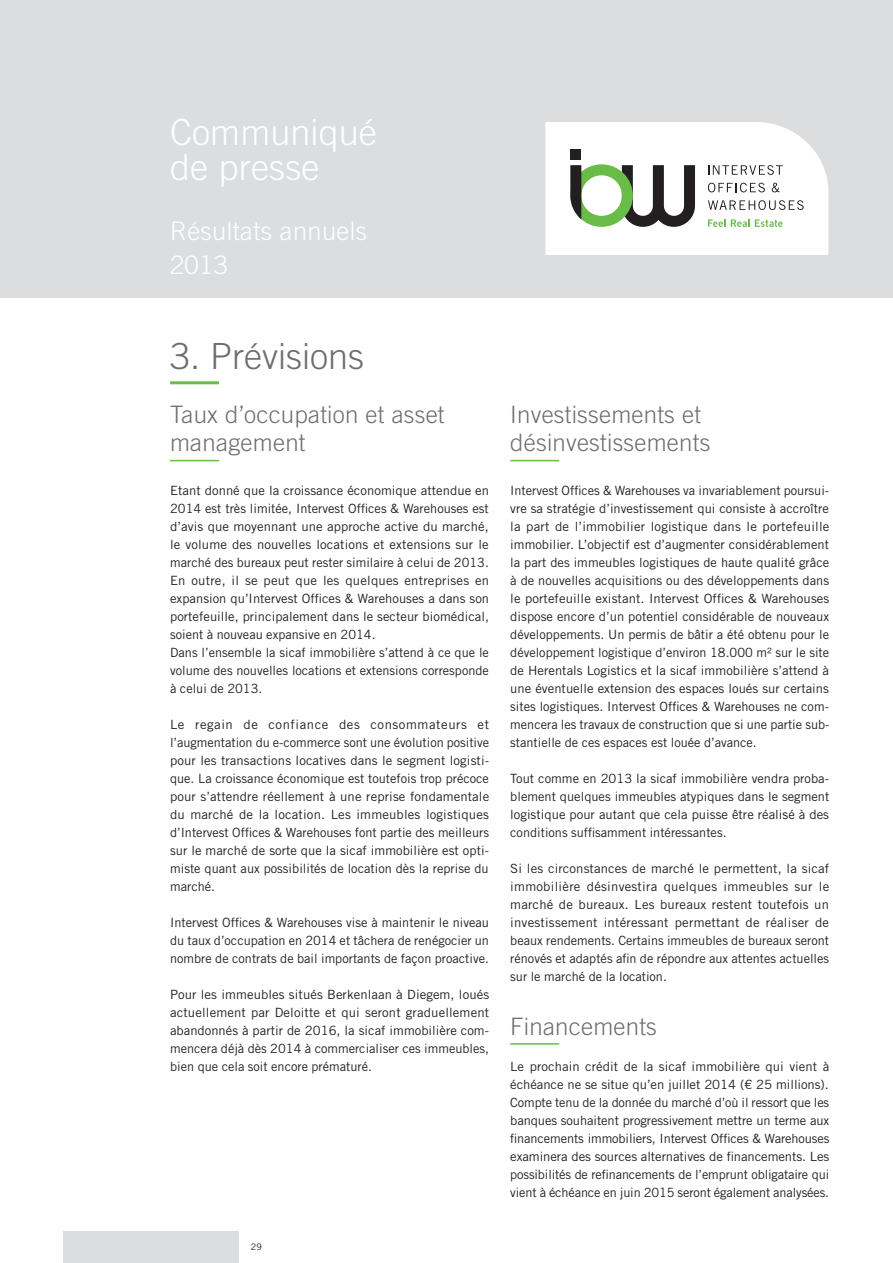
<style>
.page{position:relative;width:893px;height:1263px;background:#fff}
.page>*{position:absolute;margin:0;border:0;box-sizing:border-box;transform-origin:0 0}
.t1{font:300 36px/34.5px "Trade Gothic LT Std";letter-spacing:.005em;color:#fff}
.t2{font:300 36px "Trade Gothic LT Std";color:#6c6d70}
.t3{font:300 25.5px/34.5px "Trade Gothic LT Std";letter-spacing:.015em;color:#fff}
.t4{font:300 24px/28.8px "Trade Gothic LT Std";letter-spacing:.01em;color:#6c6d70}
.t5{font:12.75px/18px "Trade Gothic LT Std";color:#231f20;text-align:justify}
.t6{font:9px "Trade Gothic LT Std";color:#231f20}
</style>
<div class="page">
<hr style="left:170px;top:381px;width:49px;height:3px;background:#68bc47">
<hr style="left:170px;top:460px;width:49px;height:1px;background:#68bc47">
<hr style="left:510px;top:460px;width:49px;height:1px;background:#68bc47">
<hr style="left:510px;top:1043px;width:49px;height:2px;background:#68bc47">
<div style="left:64px;top:1231px;width:175px;height:32px;background:#dcdddf"></div>
<div style="left:0;top:0;width:893px;height:298px;background:#dcdddf"></div>
<svg style="left:545px;top:122px;width:283px;height:133px;background:#e4e7e2"></svg>
<h1 class="t1" style="left:170px;top:115px;width:208px">Communiqué de presse</h1>
<h2 class="t3" style="left:170px;top:213px;width:198px">Résultats annuels<br>2013</h2>
<h1 class="t2" style="left:170px;top:334px;width:195px">3. Prévisions</h1>
<h3 class="t4" style="left:170px;top:399px;width:276px">Taux d’occupation et asset management</h3>
<p class="t5" style="left:170px;top:481px;width:321px;text-align:left">Etant donné que la croissance économique attendue en 2014 est très limitée, Intervest Offices &amp; Warehouses est d’avis que moyennant une approche active du marché, le volume des nouvelles locations et extensions sur le marché des bureaux peut rester similaire à celui de 2013.<br>En outre, il se peut que les quelques entreprises en expansion qu’Intervest Offices &amp; Warehouses a dans son portefeuille, principalement dans le secteur biomédical, soient à nouveau expansive en 2014.<br>Dans l’ensemble la sicaf immobilière s’attend à ce que le volume des nouvelles locations et extensions corresponde à celui de 2013.</p>
<p class="t5" style="left:170px;top:715px;width:321px">Le regain de confiance des consommateurs et l’augmentation du e-commerce sont une évolution positive pour les transactions locatives dans le segment logisti&shy;que. La croissance économique est toutefois trop précoce pour s’attendre réellement à une reprise fondamentale du marché de la location. Les immeubles logistiques d’Intervest Offices &amp; Warehouses font partie des meilleurs sur le marché de sorte que la sicaf immobilière est opti&shy;miste quant aux possibilités de location dès la reprise du marché.</p>
<p class="t5" style="left:170px;top:913px;width:320px">Intervest Offices &amp; Warehouses vise à maintenir le niveau du taux d’occupation en 2014 et tâchera de renégocier un nombre de contrats de bail importants de façon proactive.</p>
<p class="t5" style="left:170px;top:985px;width:321px">Pour les immeubles situés Berkenlaan à Diegem, loués actuellement par Deloitte et qui seront graduellement abandonnés à partir de 2016, la sicaf immobilière com&shy;mencera déjà dès 2014 à commercialiser ces immeubles, bien que cela soit encore prématuré.</p>
<p class="t6" style="left:251px;top:1241px;width:12px">29</p>
<h3 class="t4" style="left:510px;top:399px;width:202px">Investissements et désinvestissements</h3>
<p class="t5" style="left:510px;top:481px;width:321px">Intervest Offices &amp; Warehouses va invariablement poursui&shy;vre sa stratégie d’investissement qui consiste à accroître la part de l’immobilier logistique dans le portefeuille immobilier. L’objectif est d’augmenter considérablement la part des immeubles logistiques de haute qualité grâce à de nouvelles acquisitions ou des développements dans le portefeuille existant. Intervest Offices &amp; Warehouses dispose encore d’un potentiel considérable de nouveaux développements. U n permis de bâtir a été obtenu pour le développement logistique d’environ 18.000 m² sur le site de Herentals Logistics et la sicaf immobilière s’attend à une éventuelle extension des espaces loués sur certains sites logistiques. Intervest Offices &amp; Warehouses ne com&shy;mencera les travaux de construction que si une partie sub&shy;stantielle de ces espaces est louée d’avance.</p>
<p class="t5" style="left:510px;top:769px;width:321px">Tout comme en 2013 la sicaf immobilière vendra proba&shy;blement quelques immeubles atypiques dans le segment logistique pour autant que cela puisse être réalisé à des conditions suffisamment intéressantes.</p>
<p class="t5" style="left:510px;top:859px;width:321px">Si les circonstances de marché le permettent, la sicaf immobilière désinvestira quelques immeubles sur le marché de bureaux. Les bureaux restent toutefois un investissement intéressant permettant de réaliser de beaux rendements. Certains immeubles de bureaux seront rénovés et adaptés afin de répondre aux attentes actuelles sur le marché de la location.</p>
<h3 class="t4" style="left:510px;top:1011px;width:148px">Financements</h3>
<p class="t5" style="left:510px;top:1057px;width:321px">Le prochain crédit de la sicaf immobilière qui vient à échéance ne se situe qu’en juillet 2014 (€ 25 millions).<br>Compte tenu de la donnée du marché d’où il ressort que les banques souhaitent progressivement mettre un terme aux financements immobiliers, Intervest Offices &amp; Warehouses examinera des sources alternatives de financements. Les possibilités de refinancements de l’emprunt obligataire qui vient à échéance en juin 2015 seront également analysées.</p>
</div>
